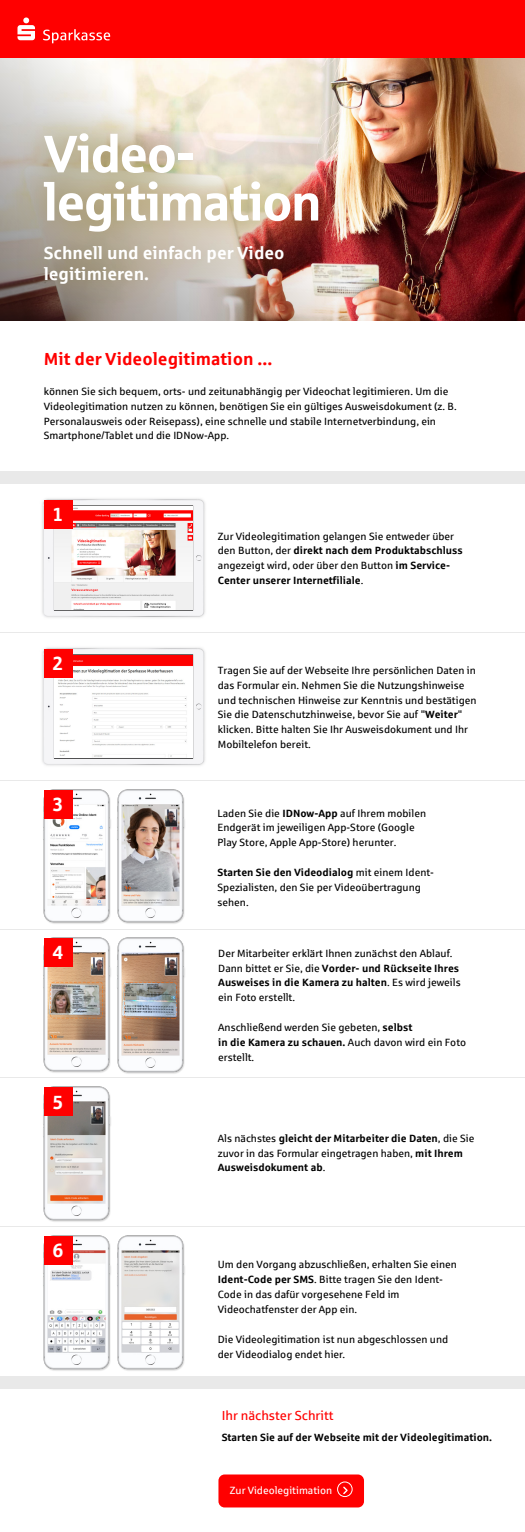
<style>
.page{position:relative;width:525px;height:1532px;background:#fff}
.page>*{position:absolute;margin:0;border:0;box-sizing:border-box;transform-origin:0 0}
.t1{font:52.5px/48.1px "Sparkasse Head";color:#fff}
.t2{font:700 19.16px "Sparkasse Rg";color:#fff}
.t3{font:700 17.5px/21px "Sparkasse Rg";color:#fff}
.t4{font:700 17.5px "Sparkasse Rg";color:#f00}
.t5{font:13.12px "Sparkasse Rg";color:#f00}
.t6{font:10.5px/14.9px "Sparkasse Rg";color:#000}
.t7{font:10.5px/14.9px "Sparkasse Rg";color:#000}
.t8{font:700 10.5px "Sparkasse Rg";color:#000}
.t9{font:10.5px "Sparkasse Rg";color:#fff}
.s1{font-style:inherit}
.s2{font-weight:700}
</style>
<div class="page">
<img style="left:0;top:58px;width:525px;height:262px">
<img style="left:42px;top:498px;width:163px;height:120px">
<img style="left:54px;top:506px;width:138px;height:103px">
<img style="left:37px;top:789px;width:75px;height:582px">
<div style="left:0;top:0;width:525px;height:58px;background:#f00"></div>
<div style="left:13px;top:103px;width:337px;height:210px;background:#806900;opacity:.77"></div>
<svg style="left:18px;top:17px;width:17px;height:23px"></svg>
<svg style="left:43px;top:29px;width:67px;height:14px"></svg>
<div style="left:218px;top:1474px;width:146px;height:33px;background:#f00;border-radius:6px"></div>
<div style="left:337px;top:1481px;width:16px;height:15px;border:1px solid #fff;border-radius:50%"></div>
<svg style="left:342px;top:1486px;width:7px;height:9px"></svg>
<div style="left:0;top:471px;width:525px;height:13px;background:#e9e9e9"></div>
<hr style="left:0;top:631px;width:525px;height:1px;background:#e9e9e9">
<hr style="left:0;top:780px;width:525px;height:1px;background:#e9e9e9">
<hr style="left:0;top:928px;width:525px;height:1px;background:#e9e9e9">
<hr style="left:0;top:1226px;width:525px;height:1px;background:#e9e9e9">
<hr style="left:0;top:1077px;width:525px;height:1px;background:#e9e9e9">
<img style="left:42px;top:647px;width:163px;height:119px">
<div style="left:44px;top:500px;width:28px;height:28px;background:#f00"></div>
<div style="left:44px;top:789px;width:28px;height:29px;background:#f00"></div>
<div style="left:44px;top:1087px;width:28px;height:29px;background:#f00"></div>
<div style="left:44px;top:937px;width:28px;height:29px;background:#f00"></div>
<div style="left:44px;top:1235px;width:28px;height:29px;background:#f00"></div>
<img style="left:112px;top:789px;width:78px;height:285px">
<img style="left:117px;top:1235px;width:68px;height:136px">
<img style="left:54px;top:655px;width:138px;height:102px">
<div style="left:44px;top:649px;width:28px;height:28px;background:#f00"></div>
<div style="left:0;top:1376px;width:525px;height:13px;background:#e9e9e9"></div>
<h1 class="t1" style="left:44px;top:128px;width:278px">Video&shy;legitimation</h1>
<h3 class="t3" style="left:44px;top:242px;width:242px">Schnell und einfach per Video legitimieren.</h3>
<h3 class="t4" style="left:44px;top:347px;width:230px">Mit der Videolegitimation ...</h3>
<p class="t6" style="left:44px;top:383px;width:415px">können Sie sich bequem, orts- und zeitunabhängig <span class="s1">per Videochat</span> legitimieren. Um die Video<span class="s1">l</span>egitimation nutzen zu können, benötigen Sie ein gültiges Ausweisdokument (z. B.<br>Personalausweis oder Reisepass), eine schnelle <span class="s1">und</span> stabile Internetverbindung, ein Smartphone/Tablet <span class="s1">und</span> die <span class="s1">I</span>DNow-App.</p>
<h2 class="t2" style="left:53px;top:502px;width:13px">1</h2>
<h2 class="t2" style="left:53px;top:651px;width:13px">2</h2>
<h2 class="t2" style="left:53px;top:792px;width:13px">3</h2>
<h2 class="t2" style="left:53px;top:940px;width:13px">4</h2>
<h2 class="t2" style="left:53px;top:1089px;width:13px">5</h2>
<h2 class="t2" style="left:53px;top:1238px;width:13px">6</h2>
<p class="t6" style="left:218px;top:528px;width:246px">Zur Videolegitimation gelangen Sie entweder über den Button, der <span class="s2">direkt nach dem Produktabschluss </span>angezeigt wird<span class="s1">,</span> oder über den Button <span class="s2">im Service-Center unserer Internet</span><span class="s2">f</span><span class="s2">iliale</span>.</p>
<p class="t7" style="left:218px;top:662px;width:260px">Tragen Sie auf der Webseite Ihre persönlichen Daten in das Formular ein. Nehmen Sie die Nutzungshinweise und technischen Hinweise zur Kenntnis und bestätigen Sie die Datenschutzhinweise, bevor Sie auf "<span class="s2">Weiter</span>" klicken. Bitte halten Sie Ihr Ausweisdokument und Ihr Mobiltelefon bereit.</p>
<p class="t7" style="left:218px;top:805px;width:210px">Laden Sie die <span class="s2">IDNow-App</span> auf Ihrem mobilen<br>Endgerät im jeweiligen App-Store (Google<br>Play Store, Apple App-Store) herunter.</p>
<p class="t6" style="left:218px;top:864px;width:218px"><span class="s2">Starten</span> <span class="s2">Sie den Videodialog</span> mit einem Ident-<br>Spezialisten, den Sie per Videoübertragung sehen.</p>
<p class="t6" style="left:218px;top:945px;width:244px">Der Mitarbeiter erklärt Ihnen zunächst den Ablauf.<br>Dann bittet er Sie, die <span class="s2">Vorder- und Rückseite Ihres Ausweises in die Kamera zu halten</span>. Es wird jeweils ein Foto erstellt.</p>
<p class="t6" style="left:218px;top:1019px;width:249px">Anschließend <span class="s1">werden Sie gebeten,</span> <span class="s2">selbst<br>in die Kamera zu schauen.</span> Auch davon wird ein Foto erstellt.</p>
<p class="t6" style="left:218px;top:1130px;width:258px">Als nächstes <span class="s2">gleicht der Mitarbeiter die Daten</span>, die Sie zuvor in das Formular eingetragen haben, <span class="s2">mit Ihrem<br>Ausweisdokument ab</span>.</p>
<p class="t6" style="left:218px;top:1256px;width:241px">Um den Vorgang abzuschließen, erhalten Sie einen <span class="s2">Ident-Code per SMS</span>. Bitte tragen Sie den Ident-Code in das dafür vorgesehene Feld im Videochatfenster <span class="s1">der App</span> ein.</p>
<p class="t6" style="left:218px;top:1331px;width:232px">Die Videolegitimation ist nun abgeschlossen und der Videodialog endet hier.</p>
<p class="t5" style="left:222px;top:1407px;width:113px">Ihr nächster Schritt</p>
<p class="t8" style="left:222px;top:1430px;width:272px">Starten Sie auf der Webseite mit der Videolegitimation.</p>
<p class="t9" style="left:230px;top:1483px;width:104px">Zur Videolegitimation</p>
</div>
